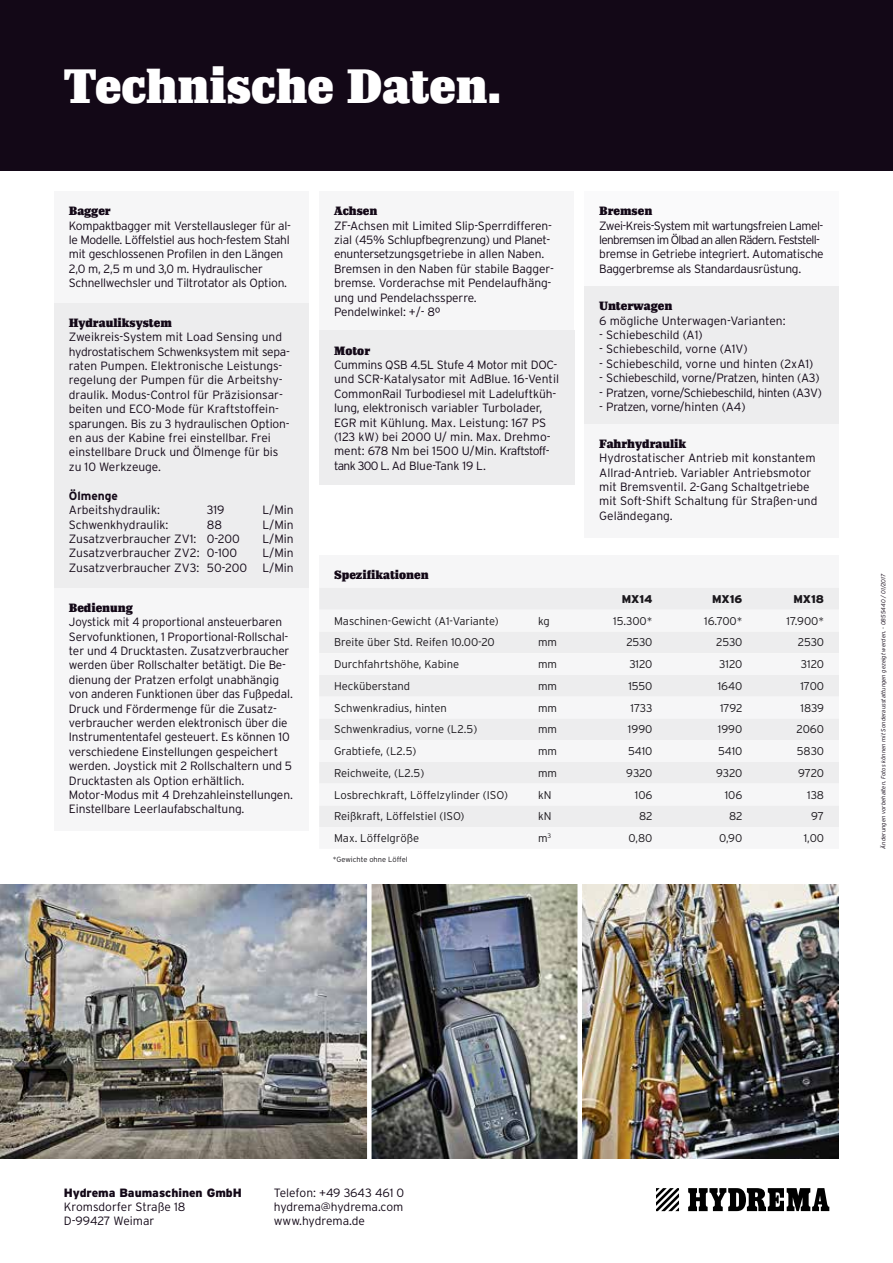
<style>
.page{position:relative;width:893px;height:1263px;background:#fff}
.page>*{position:absolute;margin:0;border:0;box-sizing:border-box;transform-origin:0 0}
.t1{font:48px "Impacto";color:#fff}
.t2{font:300 12px/14.4px "Interstate";letter-spacing:-.01em;color:#130817}
.t3{font:300 12px/14.4px "Interstate";letter-spacing:-.01em;color:#130817;scale:.95 1}
.t4{font:300 12px/14.4px "Interstate";letter-spacing:-.04em;color:#130817}
.t5{font:12px "Impacto";color:#130817}
.t6{font:300 12px "Interstate";letter-spacing:-.03em;color:#130817}
.t7{font:900 12px "Interstate";color:#130817}
.t8{font:700 12px "Interstate";color:#130817}
.t9{font:300 11.25px "Interstate";color:#1a171c}
.t10{font:900 11.25px "Interstate";color:#1a171c}
.t11{font:300 7.5px "Interstate";color:#1a171c}
.t12{font:italic 300 6px "Interstate";color:#130817}
</style>
<div class="page">
<div style="left:319px;top:191px;width:255px;height:141px;background:#f6f6f7"></div>
<div style="left:54px;top:191px;width:254px;height:112px;background:#f6f6f7"></div>
<div style="left:319px;top:556px;width:520px;height:32px;background:#f6f6f7"></div>
<div style="left:319px;top:588px;width:520px;height:22px;background:#ededee"></div>
<svg style="left:319px;top:632px;width:520px;height:195px;fill:#ededee"></svg>
<div style="left:0;top:0;width:893px;height:170px;background:#130817"></div>
<div style="left:54px;top:588px;width:254px;height:243px;background:#f6f6f7"></div>
<div style="left:54px;top:303px;width:255px;height:285px;background:#ededee"></div>
<svg style="left:656px;top:1188px;width:23px;height:23px"></svg>
<svg style="left:688px;top:1188px;width:141px;height:23px"></svg>
<div style="left:319px;top:331px;width:255px;height:154px;background:#ededee"></div>
<div style="left:584px;top:191px;width:255px;height:98px;background:#fafafb"></div>
<div style="left:584px;top:286px;width:255px;height:141px;background:#ededee"></div>
<div style="left:584px;top:424px;width:254px;height:113px;background:#f6f6f7"></div>
<img style="left:0;top:884px;width:839px;height:275px">
<div style="left:367px;top:880px;width:5px;height:284px;background:#fff"></div>
<div style="left:577px;top:880px;width:5px;height:284px;background:#fff"></div>
<h1 class="t1" style="left:64px;top:58px;width:439px">Technische Daten.</h1>
<p class="t5" style="left:69px;top:204px;width:43px">Bagger</p>
<p class="t2" style="left:69px;top:218px;width:224px">Kompaktbagger mit Verstellausleger für al&shy;le Modelle. Löffelstiel aus hoch-festem Stahl mit geschlossenen Profilen in den Längen 2,0 m, 2,5 m und 3,0 m. Hydraulischer Schnellwechsler und Tiltrotator als Option.</p>
<p class="t5" style="left:69px;top:316px;width:104px">Hydrauliksystem</p>
<p class="t2" style="left:69px;top:330px;width:223px">Zweikreis-System mit Load Sensing und hydrostatischem Schwenksystem mit sepa&shy;raten Pumpen. Elektronische Leistungs&shy;regelung der Pumpen für die Arbeitshy&shy;draulik. Modus-Control für Präzisionsar&shy;beiten und ECO-Mode für Kraftstoffein&shy;sparungen. Bis zu 3 hydraulischen Option&shy;en aus der Kabine frei einstellbar. Frei einstellbare Druck und Ölmenge für bis zu 10 Werkzeuge.</p>
<p class="t8" style="left:69px;top:489px;width:51px">Ölmenge</p>
<p class="t2" style="left:69px;top:503px;width:93px">Arbeitshydraulik:</p>
<p class="t2" style="left:207px;top:503px;width:19px">319</p>
<p class="t2" style="left:262px;top:503px;width:33px">L/Min</p>
<p class="t2" style="left:69px;top:517px;width:101px">Schwenkhydraulik:</p>
<p class="t2" style="left:207px;top:517px;width:17px">88</p>
<p class="t2" style="left:262px;top:517px;width:33px">L/Min</p>
<p class="t2" style="left:69px;top:531px;width:172px">Zusatzverbraucher ZV1: 0-200</p>
<p class="t2" style="left:262px;top:531px;width:33px">L/Min</p>
<p class="t2" style="left:69px;top:546px;width:170px">Zusatzverbraucher ZV2: 0-100</p>
<p class="t2" style="left:262px;top:546px;width:33px">L/Min</p>
<p class="t2" style="left:69px;top:560px;width:180px">Zusatzverbraucher ZV3: 50-200</p>
<p class="t2" style="left:262px;top:560px;width:33px">L/Min</p>
<p class="t5" style="left:334px;top:204px;width:45px">Achsen</p>
<p class="t2" style="left:334px;top:218px;width:222px">ZF-Achsen mit Limited Slip-Sperrdifferen&shy;zial (45% Schlupfbegrenzung) und Planet&shy;enuntersetzungsgetriebe in allen Naben.<br>Bremsen in den Naben für stabile Bagger&shy;bremse. Vorderachse mit Pendelaufhäng&shy;ung und Pendelachssperre.<br>Pendelwinkel: +/- 8º</p>
<p class="t5" style="left:334px;top:343px;width:38px">Motor</p>
<p class="t2" style="left:334px;top:357px;width:226px">Cummins QSB 4.5L Stufe 4 Motor mit DOC&shy;und SCR-Katalysator mit AdBlue. 16-Ventil CommonRail Turbodiesel mit Ladeluftküh&shy;lung, elektronisch variabler Turbolader, EGR mit Kühlung. Max. Leistung: 167 PS (123 kW) bei 2000 U/ min. Max. Drehmo&shy;ment: 678 Nm bei 1500 U/Min. Kraftstoff&shy;tank 300 L. Ad Blue-Tank 19 L.</p>
<p class="t5" style="left:334px;top:568px;width:96px">Spezifikationen</p>
<p class="t5" style="left:599px;top:204px;width:55px">Bremsen</p>
<p class="t4" style="left:599px;top:218px;width:226px">Zwei-Kreis-System mit wartungsfreien Lamel&shy;lenbremsen im Ölbad an allen Rädern. Feststell&shy;bremse in Getriebe integriert. Automatische Baggerbremse als Standardausrüstung.</p>
<p class="t5" style="left:599px;top:299px;width:75px">Unterwagen</p>
<p class="t2" style="left:599px;top:313px;width:188px">6 mögliche Unterwagen-Varianten:</p>
<p class="t2" style="left:599px;top:327px;width:105px">- Schiebeschild (A1)</p>
<p class="t2" style="left:599px;top:342px;width:150px">- Schiebeschild, vorne (A1V)</p>
<p class="t2" style="left:599px;top:356px;width:216px">- Schiebeschild, vorne und hinten (2xA1)</p>
<p class="t2" style="left:599px;top:371px;width:222px">- Schiebeschild, vorne/Pratzen, hinten (A3)</p>
<p class="t6" style="left:599px;top:386px;width:224px">- Pratzen, vorne/Schiebeschild, hinten (A3V)</p>
<p class="t6" style="left:599px;top:400px;width:148px">- Pratzen, vorne/hinten (A4)</p>
<p class="t5" style="left:599px;top:437px;width:88px">Fahrhydraulik</p>
<p class="t2" style="left:599px;top:451px;width:220px">Hydrostatischer Antrieb mit konstantem Allrad-Antrieb. Variabler Antriebsmotor mit Bremsventil. 2-Gang Schaltgetriebe mit Soft-Shift Schaltung für Straßen-und Geländegang.</p>
<p class="t5" style="left:69px;top:601px;width:66px">Bedienung</p>
<p class="t3" style="left:69px;top:615px;width:237px">Joystick mit 4 proportional ansteuerbaren Servofunktionen, 1 Proportional-Rollschal&shy;ter und 4 Drucktasten. Zusatzverbraucher werden über Rollschalter betätigt. Die Be&shy;dienung der Pratzen erfolgt unabhängig von anderen Funktionen über das Fußpedal.<br>Druck und Fördermenge für die Zusatz&shy;verbraucher werden elektronisch über die Instrumententafel gesteuert. Es können 10 verschiedene Einstellungen gespeichert werden. Joystick mit 2 Rollschaltern und 5<br>Drucktasten als Option erhältlich.<br>Motor-Modus mit 4 Drehzahleinstellungen.<br>Einstellbare Leerlaufabschaltung.</p>
<p class="t10" style="left:622px;top:592px;width:32px">MX14</p>
<p class="t10" style="left:712px;top:592px;width:32px">MX16</p>
<p class="t10" style="left:793px;top:592px;width:32px">MX18</p>
<p class="t9" style="left:334px;top:614px;width:166px">Maschinen-Gewicht (A1-Variante)</p>
<p class="t9" style="left:538px;top:614px;width:13px">kg</p>
<p class="t9" style="left:613px;top:614px;width:41px">15.300*</p>
<p class="t9" style="left:704px;top:614px;width:40px">16.700*</p>
<p class="t9" style="left:787px;top:614px;width:39px">17.900*</p>
<p class="t9" style="left:334px;top:636px;width:162px">Breite über Std. Reifen 10.00-20</p>
<p class="t9" style="left:538px;top:636px;width:21px">mm</p>
<p class="t9" style="left:626px;top:636px;width:28px">2530</p>
<p class="t9" style="left:716px;top:636px;width:28px">2530</p>
<p class="t9" style="left:798px;top:636px;width:28px">2530</p>
<p class="t9" style="left:334px;top:658px;width:127px">Durchfahrtshöhe, Kabine</p>
<p class="t9" style="left:538px;top:658px;width:21px">mm</p>
<p class="t9" style="left:629px;top:658px;width:25px">3120</p>
<p class="t9" style="left:719px;top:658px;width:25px">3120</p>
<p class="t9" style="left:801px;top:658px;width:25px">3120</p>
<p class="t9" style="left:334px;top:680px;width:78px">Hecküberstand</p>
<p class="t9" style="left:538px;top:680px;width:21px">mm</p>
<p class="t9" style="left:628px;top:680px;width:26px">1550</p>
<p class="t9" style="left:718px;top:680px;width:26px">1640</p>
<p class="t9" style="left:800px;top:680px;width:25px">1700</p>
<p class="t9" style="left:334px;top:701px;width:114px">Schwenkradius, hinten</p>
<p class="t9" style="left:538px;top:701px;width:21px">mm</p>
<p class="t9" style="left:631px;top:701px;width:23px">1733</p>
<p class="t9" style="left:720px;top:701px;width:24px">1792</p>
<p class="t9" style="left:800px;top:701px;width:25px">1839</p>
<p class="t9" style="left:334px;top:723px;width:145px">Schwenkradius, vorne (L2.5)</p>
<p class="t9" style="left:538px;top:723px;width:21px">mm</p>
<p class="t9" style="left:628px;top:723px;width:26px">1990</p>
<p class="t9" style="left:718px;top:723px;width:26px">1990</p>
<p class="t9" style="left:796px;top:723px;width:29px">2060</p>
<p class="t9" style="left:334px;top:745px;width:84px">Grabtiefe, (L2.5)</p>
<p class="t9" style="left:538px;top:745px;width:21px">mm</p>
<p class="t9" style="left:628px;top:745px;width:26px">5410</p>
<p class="t9" style="left:718px;top:745px;width:26px">5410</p>
<p class="t9" style="left:797px;top:745px;width:29px">5830</p>
<p class="t9" style="left:334px;top:766px;width:92px">Reichweite, (L2.5)</p>
<p class="t9" style="left:538px;top:766px;width:21px">mm</p>
<p class="t9" style="left:626px;top:766px;width:28px">9320</p>
<p class="t9" style="left:716px;top:766px;width:28px">9320</p>
<p class="t9" style="left:798px;top:766px;width:28px">9720</p>
<p class="t9" style="left:334px;top:788px;width:175px">Losbrechkraft, Löffelzylinder (ISO)</p>
<p class="t9" style="left:538px;top:788px;width:15px">kN</p>
<p class="t9" style="left:635px;top:788px;width:19px">106</p>
<p class="t9" style="left:725px;top:788px;width:19px">106</p>
<p class="t9" style="left:807px;top:788px;width:18px">138</p>
<p class="t9" style="left:334px;top:810px;width:132px">Reißkraft, Löffelstiel (ISO)</p>
<p class="t9" style="left:538px;top:810px;width:15px">kN</p>
<p class="t9" style="left:639px;top:810px;width:15px">82</p>
<p class="t9" style="left:729px;top:810px;width:15px">82</p>
<p class="t9" style="left:811px;top:810px;width:15px">97</p>
<p class="t9" style="left:334px;top:832px;width:87px">Max. Löffelgröße</p>
<p class="t9" style="left:538px;top:832px;width:15px">m<sup>3</sup></p>
<p class="t9" style="left:628px;top:832px;width:25px">0,80</p>
<p class="t9" style="left:719px;top:832px;width:25px">0,90</p>
<p class="t9" style="left:804px;top:832px;width:22px">1,00</p>
<p class="t11" style="left:333px;top:855px;width:76px">*Gewichte ohne Löffel</p>
<p class="t12" style="left:880px;top:849px;width:277px;rotate:-90deg">Änderungen vorbehalten. Fotos können mit Sonderausstattungen gezeigt werden. - 0855440 / 01/2017</p>
<p class="t7" style="left:64px;top:1185px;width:180px">Hydrema Baumaschinen GmbH</p>
<p class="t2" style="left:64px;top:1199px;width:123px">Kromsdorfer Straße 18<br>D-99427 Weimar</p>
<p class="t2" style="left:274px;top:1185px;width:132px;text-align:justify">Telefon: +49 3643 461 0 hydrema@hydrema.com www.hydrema.de</p>
</div>
